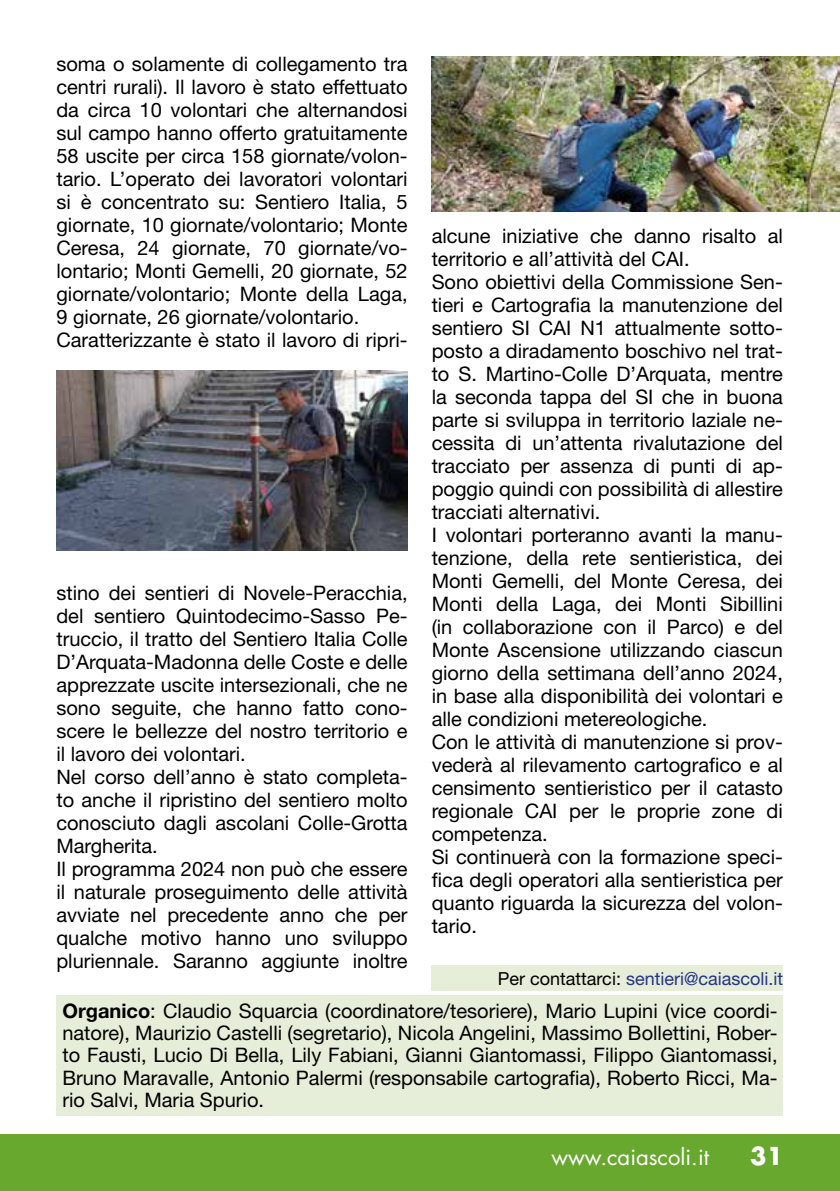
<style>
.page{position:relative;width:840px;height:1191px;background:#fff}
.page>*{position:absolute;margin:0;border:0;box-sizing:border-box;transform-origin:0 0}
.t1{font:700 24px "Futura Std";color:#fff}
.t2{font:22px "Futura Std";color:#fff}
.t3{font:20px/23px "Helvetica Neue LT Std";color:#000}
.t4{font:18px "Helvetica Neue LT Std";color:#243588}
.s1{color:#000}
.s2{font-weight:700}
</style>
<div class="page">
<div style="left:0;top:1134px;width:839px;height:57px;background:#69a82f"></div>
<hr style="left:0;top:0;width:1px;height:138px;background:#69a82f">
<div style="left:57px;top:995px;width:725px;height:121px;background:#e6edd8"></div>
<div style="left:431px;top:965px;width:351px;height:26px;background:#e6edd8"></div>
<img style="left:56px;top:370px;width:351px;height:180px">
<img style="left:431px;top:57px;width:407px;height:155px">
<p class="t3" style="left:56px;top:52px;width:352px">soma o solamente di collegamento tra centri rurali). Il lavoro è stato effettuato da circa 10 volontari che alternandosi sul campo hanno offerto gratuitamente 58 uscite per circa 158 giornate/volon&shy;tario. L’operato dei lavoratori volontari si è concentrato su: Sentiero Italia, 5 giornate, 10 giornate/volontario; Monte Ceresa, 24 giornate, 70 giornate/vo&shy;lontario; Monti Gemelli, 20 giornate, 52 giornate/volontario; Monte della Laga, 9 giornate, 26 giornate/volontario.<br>Caratterizzante è stato il lavoro di ripri-</p>
<p class="t3" style="left:56px;top:581px;width:352px">stino dei sentieri di Novele-Peracchia, del sentiero Quintodecimo-Sasso Pe&shy;truccio, il tratto del Sentiero Italia Colle D’Arquata-Madonna delle Coste e delle apprezzate uscite intersezionali, che ne sono seguite, che hanno fatto cono&shy;scere le bellezze del nostro territorio e il lavoro dei volontari.<br>Nel corso dell’anno è stato completa&shy;to anche il ripristino del sentiero molto conosciuto dagli ascolani Colle-Grotta Margherita.<br>Il programma 2024 non può che essere il naturale proseguimento delle attività avviate nel precedente anno che per qualche motivo hanno uno sviluppo pluriennale. Saranno aggiunte inoltre</p>
<p class="t3" style="left:431px;top:224px;width:352px">alcune iniziative che danno risalto al territorio e all’attività del CAI.<br>Sono obiettivi della Commissione Sen&shy;tieri e Cartografia la manutenzione del sentiero SI CAI N1 attualmente sotto&shy;posto a diradamento boschivo nel trat&shy;to S. Martino-Colle D’Arquata, mentre la seconda tappa del SI che in buona parte si sviluppa in territorio laziale ne&shy;cessita di un’attenta rivalutazione del tracciato per assenza di punti di ap&shy;poggio quindi con possibilità di allestire tracciati alternativi.<br>I volontari porteranno avanti la manu&shy;tenzione, della rete sentieristica, dei Monti Gemelli, del Monte Ceresa, dei Monti della Laga, dei Monti Sibillini (in collaborazione con il Parco) e del Monte Ascensione utilizzando ciascun giorno della settimana dell’anno 2024, in base alla disponibilità dei volontari e alle condizioni metereologiche.<br>Con le attività di manutenzione si prov&shy;vederà al rilevamento cartografico e al censimento sentieristico per il catasto regionale CAI per le proprie zone di competenza.<br>Si continuerà con la formazione speci&shy;fica degli operatori alla sentieristica per quanto riguarda la sicurezza del volon&shy;tario.</p>
<p class="t4" style="left:497px;top:967px;width:287px"><span class="s1">Per contattarci:</span> sentieri@caiascoli.it</p>
<p class="t3" style="left:62px;top:999px;width:716px;line-height:22.2px;text-align:justify"><span class="s2">Organico</span>: Claudio Squarcia (coordinatore/tesoriere), Mario Lupini (vice coordi&shy;natore), Maurizio Castelli (segretario), Nicola Angelini, Massimo Bollettini, Rober&shy;to Fausti, Lucio Di Bella, Lily Fabiani, Gianni Giantomassi, Filippo Giantomassi, Bruno Maravalle, Antonio Palermi (responsabile cartografia), Roberto Ricci, Ma&shy;rio Salvi, Maria Spurio.</p>
<p class="t2" style="left:551px;top:1143px;width:159px">www.caiascoli.it</p>
<p class="t1" style="left:749px;top:1140px;width:34px">31</p>
</div>
